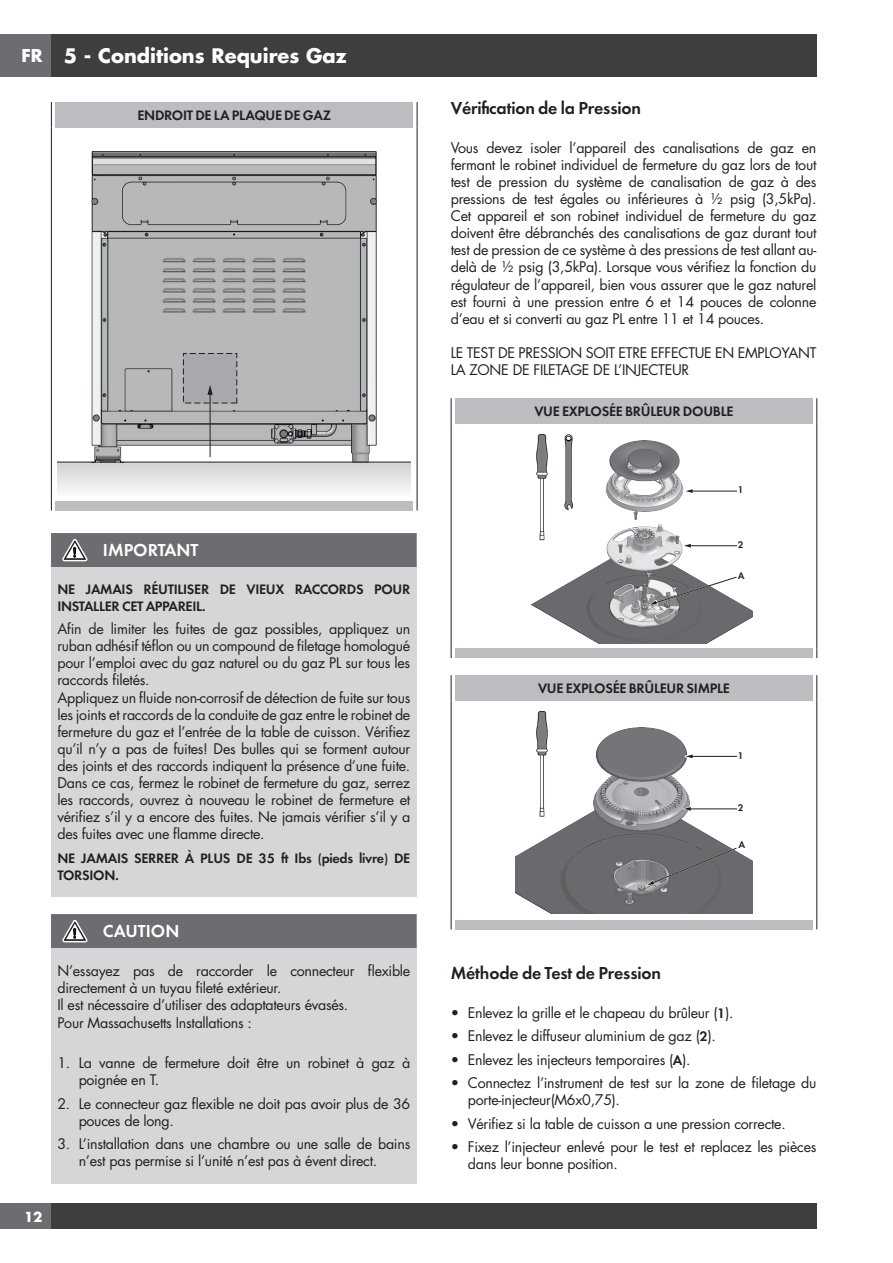
<style>
.page{position:relative;width:893px;height:1263px;background:#fff}
.page>*{position:absolute;margin:0;border:0;box-sizing:border-box;transform-origin:0 0}
.t1{font:700 19.5px "Futura";color:#fff}
.t2{font:18px "Futura Dem Bld";letter-spacing:-.01em;color:#231f20}
.t3{font:18px "Futura Dem Bld";color:#fff}
.t4{font:700 17.25px "Futura";color:#fff}
.t5{font:14.25px/17.1px "Futura";letter-spacing:-.02em;color:#231f20}
.t6{font:14.25px/17.1px "Futura Dem Bld";letter-spacing:-.02em;color:#231f20}
.t7{font:700 13.5px "Futura";color:#fff}
.t8{font:600 10.05px "Futura PT";color:#231f20}
.s1{font-family:"Futura Dem Bld"}
</style>
<div class="page">
<div style="left:0;top:34px;width:51px;height:43px;background:#6c6d70"></div>
<div style="left:51px;top:34px;width:765px;height:43px;background:#3e3e3f"></div>
<div style="left:0;top:1203px;width:51px;height:26px;background:#6c6d70"></div>
<div style="left:51px;top:1203px;width:765px;height:26px;background:#3e3e3f"></div>
<svg style="left:51px;top:102px;width:1px;height:26px"></svg>
<svg style="left:417px;top:102px;width:1px;height:26px"></svg>
<hr style="left:51px;top:128px;width:1px;height:373px;background:#231f20">
<hr style="left:417px;top:128px;width:1px;height:373px;background:#231f20">
<div style="left:56px;top:102px;width:357px;height:26px;background:#bcbdc0"></div>
<svg style="left:58px;top:463px;width:353px;height:29px"></svg>
<img style="left:91px;top:152px;width:285px;height:310px">
<div style="left:183px;top:353px;width:54px;height:50px;background:#a8a9ad"></div>
<div style="left:183px;top:353px;width:54px;height:50px;border:1px dashed #231f20"></div>
<hr style="left:210px;top:393px;width:1px;height:64px;background:#231f20">
<svg style="left:207px;top:385px;width:6px;height:10px"></svg>
<hr style="left:58px;top:462px;width:353px;height:1px;background:#231f20">
<div style="left:56px;top:501px;width:357px;height:9px;background:#bcbdc0"></div>
<div style="left:51px;top:567px;width:366px;height:330px;background:#d5d6d8"></div>
<div style="left:51px;top:533px;width:366px;height:34px;background:#6c6d70"></div>
<div style="left:51px;top:948px;width:366px;height:235px;background:#d5d6d8"></div>
<div style="left:51px;top:914px;width:366px;height:34px;background:#6c6d70"></div>
<svg style="left:451px;top:398px;width:1px;height:26px"></svg>
<svg style="left:816px;top:398px;width:1px;height:26px"></svg>
<hr style="left:451px;top:424px;width:1px;height:224px;background:#231f20">
<hr style="left:816px;top:424px;width:1px;height:224px;background:#231f20">
<div style="left:455px;top:398px;width:358px;height:26px;background:#bcbdc0"></div>
<img style="left:531px;top:441px;width:222px;height:203px">
<hr style="left:686px;top:490px;width:51px;height:2px;background:#fff">
<hr style="left:691px;top:491px;width:46px;height:1px;background:#231f20">
<svg style="left:686px;top:489px;width:7px;height:4px"></svg>
<svg style="left:648px;top:575px;width:91px;height:30px"></svg>
<hr style="left:689px;top:545px;width:48px;height:1px;background:#231f20">
<svg style="left:682px;top:543px;width:9px;height:5px"></svg>
<img style="left:531px;top:434px;width:23px;height:113px">
<img style="left:560px;top:434px;width:20px;height:80px">
<div style="left:455px;top:648px;width:358px;height:10px;background:#bcbdc0"></div>
<svg style="left:451px;top:675px;width:1px;height:26px"></svg>
<svg style="left:816px;top:675px;width:1px;height:26px"></svg>
<hr style="left:451px;top:701px;width:1px;height:219px;background:#231f20">
<hr style="left:816px;top:701px;width:1px;height:219px;background:#231f20">
<div style="left:455px;top:675px;width:358px;height:26px;background:#bcbdc0"></div>
<img style="left:515px;top:728px;width:238px;height:186px">
<hr style="left:686px;top:755px;width:51px;height:2px;background:#fff">
<hr style="left:691px;top:756px;width:46px;height:1px;background:#231f20">
<svg style="left:686px;top:754px;width:7px;height:4px"></svg>
<hr style="left:690px;top:808px;width:47px;height:1px;background:#fff">
<svg style="left:646px;top:846px;width:93px;height:40px;background:#6d6d70"></svg>
<hr style="left:689px;top:809px;width:48px;height:1px;background:#231f20">
<svg style="left:682px;top:806px;width:9px;height:5px"></svg>
<img style="left:528px;top:711px;width:26px;height:112px">
<div style="left:455px;top:920px;width:358px;height:9px;background:#bcbdc0"></div>
<p class="t4" style="left:21px;top:44px;width:23px">FR</p>
<h1 class="t1" style="left:64px;top:42px;width:284px">5 - Conditions Requires Gaz</h1>
<p class="t6" style="left:137px;top:107px;width:195px">ENDROIT DE LA PLAQUE DE GAZ</p>
<p class="t3" style="left:103px;top:538px;width:97px">IMPORTANT</p>
<p class="t6" style="left:57px;top:581px;width:354px">NE JAMAIS RÉUTILISER DE VIEUX RACCORDS POUR<br>INSTALLER CET APPAREIL.</p>
<p class="t5" style="left:57px;top:620px;width:354px">Afin de limiter les fuites de gaz possibles, appliquez un ruban adhésif téflon ou un compound de filetage homologué pour l’emploi avec du gaz naturel ou du gaz PL sur tous les raccords filetés.<br>Appliquez un fluide non-corrosif de détection de fuite sur tous les joints et raccords de la conduite de gaz entre le robinet de fermeture du gaz et l’entrée de la table de cuisson. Vérifiez qu’il n’y a pas de fuites! Des bulles qui se forment autour des joints et des raccords indiquent la présence d’une fuite.<br>Dans ce cas, fermez le robinet de fermeture du gaz, serrez les raccords, ouvrez à nouveau le robinet de fermeture et vérifiez s’il y a encore des fuites. Ne jamais vérifier s’il y a des fuites avec une flamme directe.</p>
<p class="t6" style="left:57px;top:851px;width:354px">NE JAMAIS SERRER À PLUS DE 35 ft Ibs (pieds livre) DE<br>TORSION.</p>
<p class="t3" style="left:103px;top:919px;width:78px">CAUTION</p>
<p class="t5" style="left:57px;top:962px;width:354px">N’essayez pas de raccorder le connecteur flexible directement à un tuyau fileté extérieur.<br>Il est nécessaire d’utiliser des adaptateurs évasés.<br>Pour Massachusetts Installations :</p>
<p class="t5" style="left:79px;top:1054px;width:333px;text-indent:-21px">1. La vanne de fermeture doit être un robinet à gaz à poignée en T.</p>
<p class="t5" style="left:79px;top:1095px;width:333px;text-indent:-21px">2. Le connecteur gaz flexible ne doit pas avoir plus de 36 pouces de long.</p>
<p class="t5" style="left:79px;top:1135px;width:333px;text-indent:-21px">3. L’installation dans une chambre ou une salle de bains n’est pas permise si l’unité n’est pas à évent direct.</p>
<p class="t7" style="left:24px;top:1207px;width:20px">12</p>
<p class="t2" style="left:451px;top:96px;width:192px">Vérification de la Pression</p>
<p class="t5" style="left:451px;top:139px;width:367px;text-align:justify">Vous devez isoler l’appareil des canalisations de gaz en fermant le robinet individuel de fermeture du gaz lors de tout test de pression du système de canalisation de gaz à des pressions de test égales ou inférieures à ½ psig (3,5kPa).<br>Cet appareil et son robinet individuel de fermeture du gaz doivent être débranchés des canalisations de gaz durant tout test de pression de ce système à des pressions de test allant au&shy;delà de ½ psig (3,5kPa). Lorsque vous vérifiez la fonction du régulateur de l’appareil, bien vous assurer que le gaz naturel est fourni à une pression entre 6 et 14 pouces de colonne d’eau et si converti au gaz PL entre 11 et 14 pouces.</p>
<p class="t5" style="left:451px;top:344px;width:367px">LE TEST DE PRESSION SOIT ETRE EFFECTUE EN EMPLOYANT<br>LA ZONE DE FILETAGE DE L’INJECTEUR</p>
<p class="t6" style="left:534px;top:404px;width:201px">VUE EXPLOSÉE BRÛLEUR DOUBLE</p>
<p class="t8" style="left:738px;top:484px;width:7px">1</p>
<p class="t8" style="left:738px;top:538px;width:7px">2</p>
<p class="t8" style="left:738px;top:570px;width:8px">A</p>
<p class="t6" style="left:538px;top:680px;width:193px">VUE EXPLOSÉE BRÛLEUR SIMPLE</p>
<p class="t8" style="left:738px;top:749px;width:7px">1</p>
<p class="t8" style="left:738px;top:801px;width:7px">2</p>
<p class="t8" style="left:739px;top:838px;width:8px">A</p>
<p class="t2" style="left:451px;top:961px;width:212px">Méthode de Test de Pression</p>
<p class="t5" style="left:451px;top:1004px;width:284px">• Enlevez la grille et le chapeau du brûleur (<span class="s1">1</span>).</p>
<p class="t5" style="left:451px;top:1027px;width:267px">• Enlevez le diffuseur aluminium de gaz (<span class="s1">2</span>).</p>
<p class="t5" style="left:451px;top:1051px;width:241px">• Enlevez les injecteurs temporaires (<span class="s1">A</span>).</p>
<p class="t5" style="left:468px;top:1074px;width:350px;text-indent:-17px">• Connectez l’instrument de test sur la zone de filetage du porte-injecteur(M6x0,75).</p>
<p class="t5" style="left:451px;top:1115px;width:337px">• Vérifiez si la table de cuisson a une pression correcte.</p>
<p class="t5" style="left:468px;top:1138px;width:350px;text-indent:-17px">• Fixez l’injecteur enlevé pour le test et replacez les pièces dans leur bonne position.</p>
</div>
